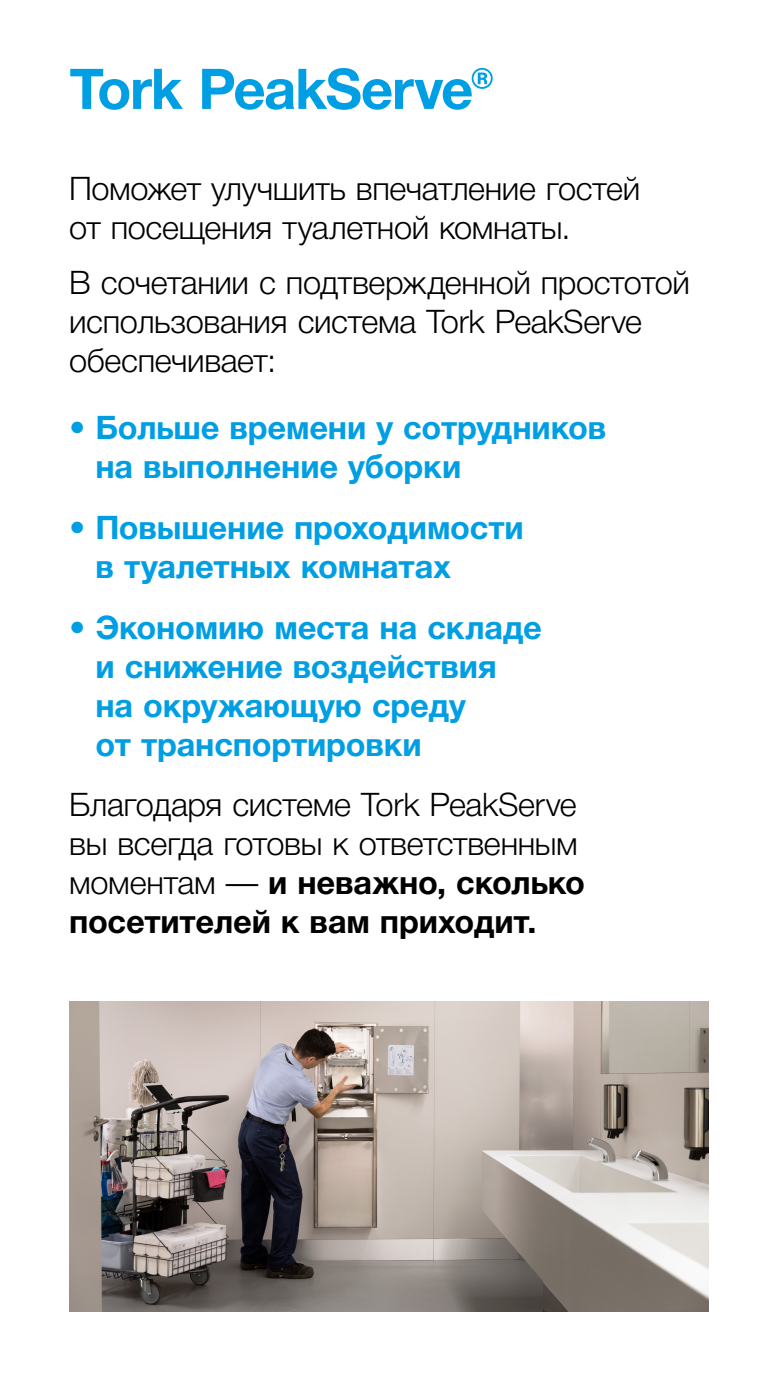
<style>
.page{position:relative;width:777px;height:1380px;background:#fff}
.page>*{position:absolute;margin:0;border:0;box-sizing:border-box;transform-origin:0 0}
.t1{font:700 56.25px "Helvetica Neue Cyr";letter-spacing:-.03em;color:#009ee3}
.t2{font:300 32.5px/39px "Helvetica Neue Cyr";letter-spacing:-.01em;color:#000}
.t3{font:700 32.5px/39px "Helvetica Neue Cyr";letter-spacing:-.005em;color:#009ee3}
.s1{font-weight:700}
</style>
<div class="page">
<img style="left:69px;top:1001px;width:639px;height:310px">
<h1 class="t1" style="left:69px;top:58px;width:425px">Tork PeakServeR</h1>
<p class="t2" style="left:69px;top:169px;width:572px">Поможет улучшить впечатление гостей от посещения туалетной комнаты.</p>
<p class="t2" style="left:69px;top:263px;width:622px">В сочетании с подтвержденной простотой использования система Tork PeakServe обеспечивает:</p>
<p class="t3" style="left:95px;top:408px;width:512px;text-indent:-26px">• Больше времени у сотрудников на выполнение уборки</p>
<p class="t3" style="left:95px;top:508px;width:429px;text-indent:-26px">• Повышение проходимости в туалетных комнатах</p>
<p class="t3" style="left:95px;top:608px;width:448px;text-indent:-26px">• Экономию места на складе и снижение воздействия на окружающую среду<br>от транспортировки</p>
<p class="t2" style="left:69px;top:786px;width:517px">Благодаря системе Tork PeakServe вы всегда готовы к ответственным моментам — <span class="s1">и неважно, сколько посетителей к вам приходит.</span></p>
</div>
